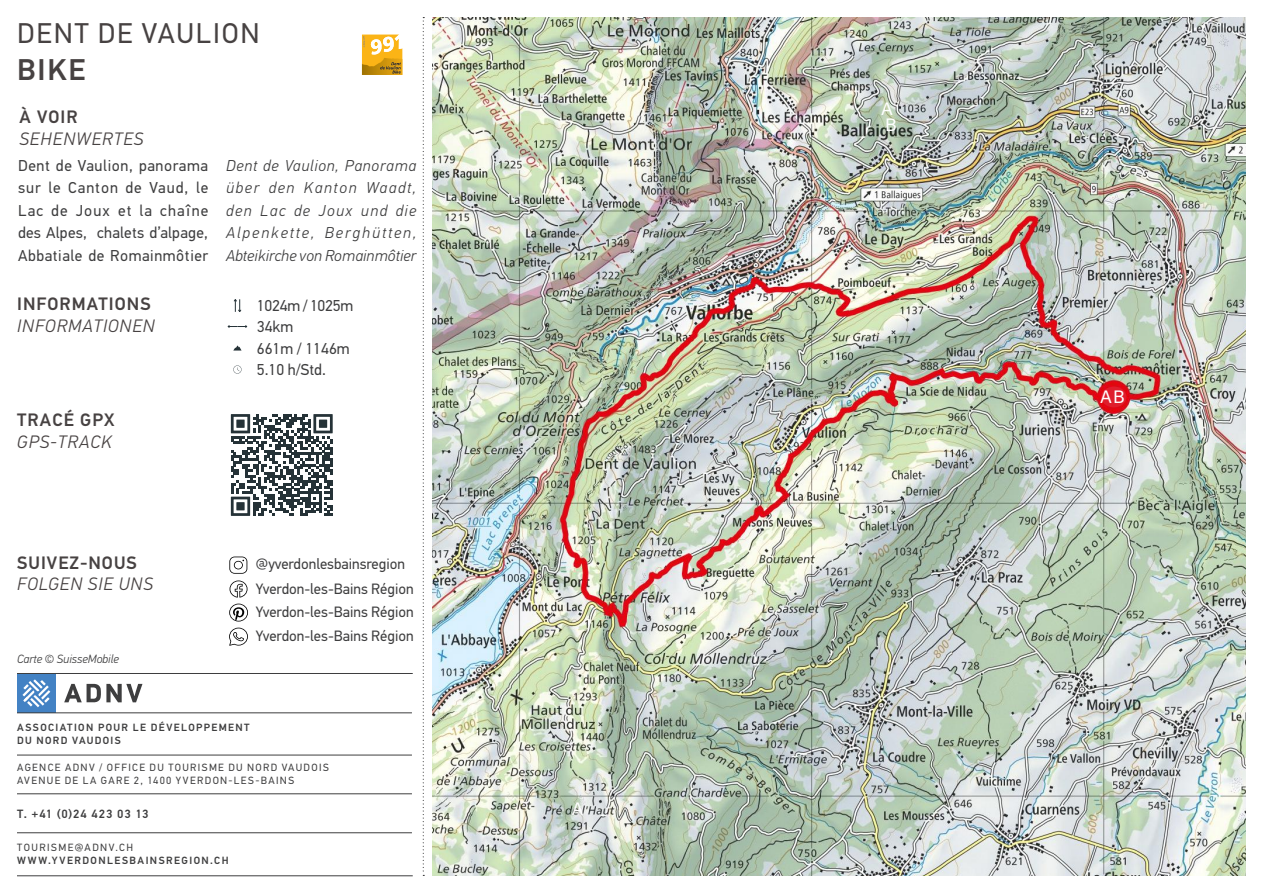
<style>
.page{position:relative;width:1263px;height:893px;background:#fff}
.page>*{position:absolute;margin:0;border:0;box-sizing:border-box;transform-origin:0 0}
.t1{font:500 30px "PFDIN Text Pro";color:#474242}
.t2{font:28.5px "PFDIN Text Pro";letter-spacing:.06em;color:#474242}
.texte_courant{font:italic 300 18px "PF Din Text Pro";letter-spacing:.06em;color:#474242}
.texte_courant-2{font:500 18px "PF Din Text Pro";letter-spacing:.06em;color:#474242}
.t3{font:18px "Acumin Variable Concept";color:#fff}
.texte_courant-3{font:15.75px/22.5px "PFDIN Text Pro";letter-spacing:.015em;color:#3e3e3f;text-align:justify}
.texte_courant-4{font:italic 300 15.75px/22.5px "PF Din Text Pro";letter-spacing:.005em;color:#3e3e3f;text-align:justify}
.texte_courant-5{font:15.75px "PFDIN Text Pro";letter-spacing:-.015em;color:#3e3e3f}
.Paragraphe_texte_POI{font:15px "PFDIN Text Pro";color:#3e3e3f}
.texte_courant-6{font:italic 300 12px "PF Din Text Pro";color:#3e3e3f}
.t4{font:500 12px "PFDIN Text Pro";letter-spacing:.08em;color:#3e3e3f}
.t5{font:10.5px "PFDIN Text Pro";letter-spacing:.13em;color:#3e3e3f}
.t6{font:500 10.5px "PFDIN Text Pro";letter-spacing:.135em;color:#3e3e3f}
</style>
<div class="page">
<img style="left:432px;top:17px;width:814px;height:859px">
<svg style="left:362px;top:35px;width:40px;height:40px;background:#e4b13d"></svg>
<svg style="left:423px;top:17px;width:1px;height:859px"></svg>
<hr style="left:17px;top:793px;width:395px;height:1px;background:#3e3e3f">
<hr style="left:17px;top:832px;width:395px;height:1px;background:#3e3e3f">
<hr style="left:17px;top:875px;width:396px;height:1px;background:#3e3e3f">
<div style="left:17px;top:674px;width:39px;height:39px;background:#4382c4"></div>
<svg style="left:22px;top:679px;width:28px;height:28px"></svg>
<svg style="left:64px;top:684px;width:78px;height:18px"></svg>
<hr style="left:17px;top:713px;width:395px;height:1px;background:#3e3e3f">
<hr style="left:17px;top:755px;width:395px;height:1px;background:#3e3e3f">
<hr style="left:17px;top:673px;width:396px;height:1px;background:#3e3e3f">
<svg style="left:233px;top:299px;width:8px;height:13px"></svg>
<svg style="left:227px;top:325px;width:21px;height:3px"></svg>
<svg style="left:233px;top:345px;width:8px;height:6px"></svg>
<svg style="left:233px;top:365px;width:8px;height:9px"></svg>
<svg style="left:231px;top:414px;width:102px;height:102px"></svg>
<div style="left:1101px;top:387px;width:25px;height:20px;background:#df1e2c;border-radius:50%"></div>
<svg style="left:229px;top:557px;width:18px;height:17px"></svg>
<svg style="left:229px;top:604px;width:19px;height:17px"></svg>
<svg style="left:229px;top:580px;width:19px;height:18px"></svg>
<svg style="left:229px;top:627px;width:19px;height:19px"></svg>
<p class="t2" style="left:17px;top:16px;width:244px">DENT DE VAULION</p>
<p class="t1" style="left:17px;top:52px;width:70px">BIKE</p>
<p class="texte_courant-2" style="left:19px;top:106px;width:60px">À VOIR</p>
<p class="texte_courant" style="left:19px;top:128px;width:126px">SEHENWERTES</p>
<p class="texte_courant-3" style="left:18px;top:154px;width:192px">Dent de Vaulion, panorama sur le Canton de Vaud, le Lac de Joux et la chaîne des Alpes, chalets d’alpage, Abbatiale de Romainmôtier</p>
<p class="texte_courant-4" style="left:226px;top:155px;width:192px">Dent de Vaulion, Panorama über den Kanton Waadt, den Lac de Joux und die Alpenkette, Berghütten, Abteikirche von Romainmôtier</p>
<p class="texte_courant-5" style="left:257px;top:296px;width:98px">1024m / 1025m</p>
<p class="texte_courant-3" style="left:257px;top:316px;width:38px">34km</p>
<p class="texte_courant-3" style="left:257px;top:337px;width:94px">661m / 1146m</p>
<p class="texte_courant-3" style="left:257px;top:359px;width:71px">5.10 h/Std.</p>
<p class="texte_courant-2" style="left:17px;top:293px;width:135px">INFORMATIONS</p>
<p class="texte_courant" style="left:17px;top:316px;width:139px">INFORMATIONEN</p>
<p class="texte_courant-2" style="left:17px;top:409px;width:99px">TRACÉ GPX</p>
<p class="texte_courant" style="left:17px;top:431px;width:96px">GPS-TRACK</p>
<p class="texte_courant-2" style="left:17px;top:552px;width:121px">SUIVEZ-NOUS</p>
<p class="texte_courant" style="left:17px;top:574px;width:137px">FOLGEN SIE UNS</p>
<p class="texte_courant-6" style="left:17px;top:652px;width:103px">Carte © SuisseMobile</p>
<p class="Paragraphe_texte_POI" style="left:256px;top:555px;width:151px">@yverdonlesbainsregion</p>
<p class="Paragraphe_texte_POI" style="left:256px;top:603px;width:159px">Yverdon-les-Bains Région</p>
<p class="Paragraphe_texte_POI" style="left:256px;top:580px;width:159px">Yverdon-les-Bains Région</p>
<p class="Paragraphe_texte_POI" style="left:256px;top:627px;width:159px">Yverdon-les-Bains Région</p>
<p class="t6" style="left:17px;top:721px;width:234px">ASSOCIATION POUR LE DÉVELOPPEMENT</p>
<p class="t6" style="left:17px;top:735px;width:105px">DU NORD VAUDOIS</p>
<p class="t5" style="left:17px;top:761px;width:313px">AGENCE ADNV / OFFICE DU TOURISME DU NORD VAUDOIS</p>
<p class="t5" style="left:17px;top:774px;width:279px">AVENUE DE LA GARE 2, 1400 YVERDON-LES-BAINS</p>
<p class="t4" style="left:17px;top:807px;width:133px">T. +41 (0)24 423 03 13</p>
<p class="t5" style="left:17px;top:841px;width:118px">TOURISME@ADNV.CH</p>
<p class="t6" style="left:17px;top:854px;width:213px">WWW.YVERDONLESBAINSREGION.CH</p>
<p class="t3" style="left:572px;top:797px;width:13px">A</p>
<p class="t3" style="left:881px;top:96px;width:13px">A</p>
<p class="t3" style="left:885px;top:112px;width:13px">B</p>
<p class="t3" style="left:1100px;top:384px;width:26px">AB</p>
</div>
